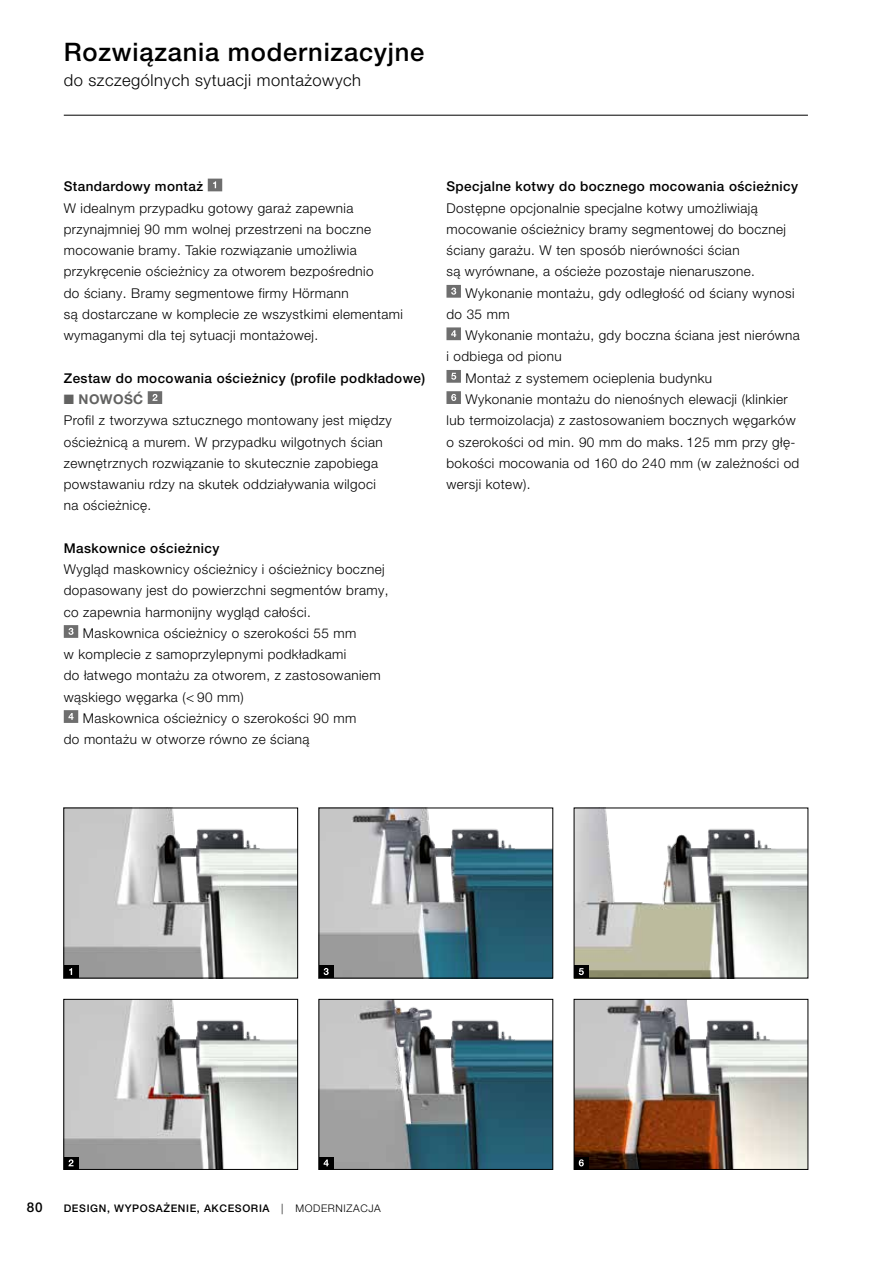
<style>
.page{position:relative;width:893px;height:1263px;background:#fff}
.page>*{position:absolute;margin:0;border:0;box-sizing:border-box;transform-origin:0 0}
.t1{font:500 25.5px "Hoermann Helvetica Neue";letter-spacing:.03em;color:#000}
.t2{font:300 16.5px "Hoermann Helvetica Neue";letter-spacing:.03em;color:#000}
.t3{font:300 13.5px/21.3px "Hoermann Helvetica Neue";letter-spacing:.03em;color:#000}
.t4{font:500 13.5px "Hoermann Helvetica Neue";letter-spacing:.03em;color:#000}
.t5{font:700 13.5px "Hoermann Helvetica Neue";letter-spacing:.03em;color:#626261}
.t6{font:500 10.5px "Hoermann Helvetica Neue";letter-spacing:.06em;color:#000}
.s1{font-weight:300}
</style>
<div class="page">
<img style="left:321px;top:1001px;width:230px;height:166px">
<div style="left:319px;top:999px;width:234px;height:170px;border:1px solid #000"></div>
<img style="left:66px;top:1001px;width:230px;height:166px">
<div style="left:64px;top:999px;width:234px;height:170px;border:1px solid #000"></div>
<img style="left:576px;top:810px;width:230px;height:166px">
<img style="left:66px;top:810px;width:230px;height:166px">
<img style="left:321px;top:810px;width:230px;height:166px">
<img style="left:576px;top:1001px;width:230px;height:166px">
<div style="left:574px;top:999px;width:234px;height:170px;border:1px solid #000"></div>
<svg style="left:208px;top:179px;width:14px;height:12px"></svg>
<svg style="left:148px;top:391px;width:14px;height:13px"></svg>
<svg style="left:64px;top:625px;width:14px;height:13px"></svg>
<svg style="left:64px;top:710px;width:14px;height:13px"></svg>
<svg style="left:446px;top:285px;width:15px;height:13px"></svg>
<svg style="left:446px;top:327px;width:15px;height:13px"></svg>
<svg style="left:446px;top:370px;width:15px;height:13px"></svg>
<svg style="left:446px;top:391px;width:15px;height:13px"></svg>
<div style="left:64px;top:965px;width:14px;height:13px;background:#000"></div>
<svg style="left:69px;top:968px;width:3px;height:7px"></svg>
<div style="left:64px;top:1157px;width:14px;height:12px;background:#000"></div>
<svg style="left:69px;top:1159px;width:5px;height:7px"></svg>
<div style="left:319px;top:965px;width:14px;height:13px;background:#000"></div>
<svg style="left:324px;top:968px;width:5px;height:7px"></svg>
<div style="left:319px;top:1157px;width:14px;height:12px;background:#000"></div>
<svg style="left:324px;top:1159px;width:5px;height:7px"></svg>
<div style="left:574px;top:965px;width:14px;height:13px;background:#000"></div>
<svg style="left:579px;top:968px;width:5px;height:7px"></svg>
<div style="left:574px;top:1157px;width:14px;height:12px;background:#000"></div>
<svg style="left:579px;top:1159px;width:5px;height:7px"></svg>
<hr style="left:64px;top:115px;width:744px;height:1px;background:#000">
<h1 class="t1" style="left:64px;top:34px;width:362px">Rozwiązania modernizacyjne</h1>
<p class="t2" style="left:64px;top:69px;width:299px">do szczególnych sytuacji montażowych</p>
<p class="t4" style="left:64px;top:177px;width:141px">Standardowy montaż</p>
<p class="t3" style="left:64px;top:196px;width:341px">W idealnym przypadku gotowy garaż zapewnia przynajmniej 90 mm wolnej przestrzeni na boczne mocowanie bramy. Takie rozwiązanie umożliwia przykręcenie ościeżnicy za otworem bezpośrednio<br>do ściany. Bramy segmentowe firmy Hörmann<br>są dostarczane w komplecie ze wszystkimi elementami wymaganymi dla tej sytuacji montażowej.</p>
<p class="t4" style="left:64px;top:368px;width:363px">Zestaw do mocowania ościeżnicy (profile podkładowe)</p>
<p class="t5" style="left:64px;top:390px;width:81px">■ NOWOŚĆ</p>
<p class="t3" style="left:64px;top:409px;width:329px">Profil z tworzywa sztucznego montowany jest między ościeżnicą a murem. W przypadku wilgotnych ścian zewnętrznych rozwiązanie to skutecznie zapobiega powstawaniu rdzy na skutek oddziaływania wilgoci na ościeżnicę.</p>
<p class="t4" style="left:64px;top:539px;width:157px">Maskownice ościeżnicy</p>
<p class="t3" style="left:64px;top:558px;width:322px">Wygląd maskownicy ościeżnicy i ościeżnicy bocznej</p>
<p class="t3" style="left:64px;top:579px;width:326px">dopasowany jest do powierzchni segmentów bramy,</p>
<p class="t3" style="left:64px;top:600px;width:249px">co zapewnia harmonijny wygląd całości.</p>
<p class="t3" style="left:83px;top:621px;width:275px">Maskownica ościeżnicy o szerokości 55 mm</p>
<p class="t3" style="left:64px;top:643px;width:284px">w komplecie z samoprzylepnymi podkładkami</p>
<p class="t3" style="left:64px;top:664px;width:318px">do łatwego montażu za otworem, z zastosowaniem</p>
<p class="t3" style="left:64px;top:685px;width:182px">wąskiego węgarka (&lt; 90 mm)</p>
<p class="t3" style="left:83px;top:706px;width:275px">Maskownica ościeżnicy o szerokości 90 mm</p>
<p class="t3" style="left:64px;top:728px;width:247px">do montażu w otworze równo ze ścianą</p>
<p class="t4" style="left:446px;top:177px;width:353px">Specjalne kotwy do bocznego mocowania ościeżnicy</p>
<p class="t3" style="left:446px;top:196px;width:341px">Dostępne opcjonalnie specjalne kotwy umożliwiają mocowanie ościeżnicy bramy segmentowej do bocznej ściany garażu. W ten sposób nierówności ścian<br>są wyrównane, a ościeże pozostaje nienaruszone.</p>
<p class="t3" style="left:446px;top:281px;width:350px;text-indent:19px">Wykonanie montażu, gdy odległość od ściany wynosi do 35 mm</p>
<p class="t3" style="left:465px;top:324px;width:336px">Wykonanie montażu, gdy boczna ściana jest nierówna</p>
<p class="t3" style="left:446px;top:345px;width:117px">i odbiega od pionu</p>
<p class="t3" style="left:465px;top:366px;width:248px">Montaż z systemem ocieplenia budynku</p>
<p class="t3" style="left:465px;top:388px;width:324px">Wykonanie montażu do nienośnych elewacji (klinkier</p>
<p class="t3" style="left:446px;top:409px;width:351px">lub termoizolacja) z zastosowaniem bocznych węgarków</p>
<p class="t3" style="left:446px;top:430px;width:349px">o szerokości od min. 90 mm do maks. 125 mm przy głę-</p>
<p class="t3" style="left:446px;top:451px;width:354px">bokości mocowania od 160 do 240 mm (w zależności od</p>
<p class="t3" style="left:446px;top:473px;width:86px">wersji kotew).</p>
<p class="t4" style="left:27px;top:1198px;width:17px">80</p>
<p class="t6" style="left:64px;top:1201px;width:319px">DESIGN, WYPOSAŻENIE, AKCESORIA <span class="s1">| MODERNIZACJA</span></p>
</div>
